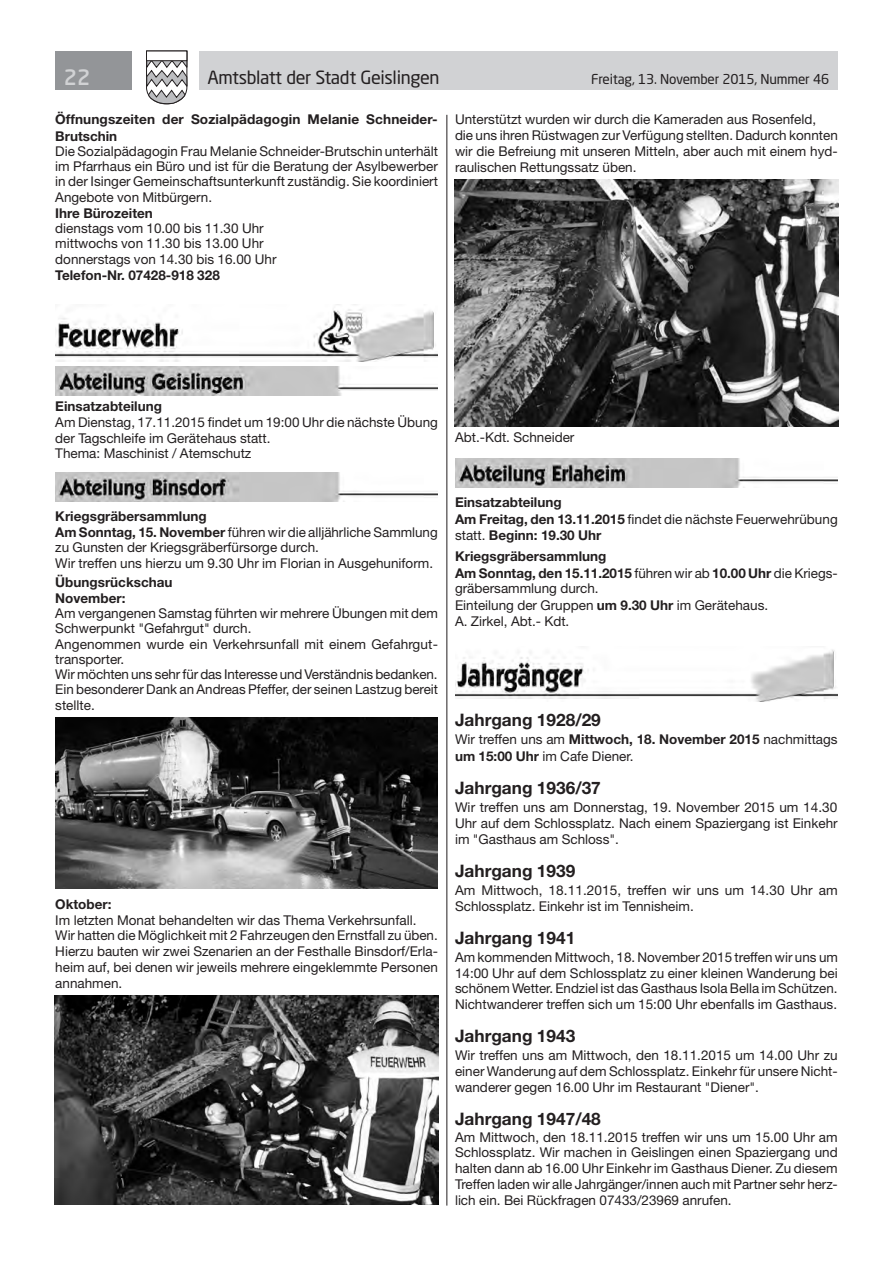
<style>
.page{position:relative;width:893px;height:1263px;background:#fff}
.page>*{position:absolute;margin:0;border:0;box-sizing:border-box;transform-origin:0 0}
.t1{font:500 21px "Neo Sans Std";color:#d1d2d4}
.t2{font:18px "Neo Sans Std";letter-spacing:-.02em;color:#231f20}
.t3{font:700 17.25px "Helvetica Neue LT Std";color:#231f20}
.t4{font:13.5px/15.8px "Helvetica Neue LT Std";color:#231f20}
.t5{font:700 13.5px/16.5px "Helvetica Neue LT Std";color:#231f20}
.t6{font:13.5px "Neo Sans Std";letter-spacing:-.015em;color:#231f20}
.s1{font-weight:700}
.s2{font-weight:400}
</style>
<div class="page">
<div style="left:199px;top:51px;width:639px;height:38px;background:#d1d2d4"></div>
<div style="left:55px;top:51px;width:77px;height:38px;background:#939598"></div>
<svg style="left:146px;top:50px;width:42px;height:55px"></svg>
<div style="left:146px;top:51px;width:41px;height:10px;background:#fff;border:1px solid #231f20"></div>
<hr style="left:446px;top:115px;width:1px;height:1090px;background:#231f20">
<img style="left:55px;top:309px;width:383px;height:52px">
<img style="left:55px;top:366px;width:383px;height:29px">
<img style="left:55px;top:472px;width:383px;height:29px">
<img style="left:55px;top:717px;width:383px;height:172px">
<img style="left:55px;top:995px;width:383px;height:210px">
<img style="left:455px;top:179px;width:383px;height:248px">
<img style="left:455px;top:458px;width:383px;height:29px">
<img style="left:455px;top:649px;width:383px;height:52px">
<h1 class="t1" style="left:64px;top:64px;width:28px">22</h1>
<h2 class="t2" style="left:207px;top:66px;width:234px">Amtsblatt der Stadt Geislingen</h2>
<p class="t6" style="left:591px;top:71px;width:239px">Freitag, 13. November 2015, Nummer 46</p>
<p class="t5" style="left:55px;top:111px;width:384px;line-height:16px">Öffnungszeiten der Sozialpädagogin Melanie Schneider-<br>Brutschin</p>
<p class="t4" style="left:55px;top:143px;width:384px;line-height:15.3px;text-align:justify">Die Sozialpädagogin Frau Melanie Schneider-Brutschin unterhält im Pfarrhaus ein Büro und ist für die Beratung der Asylbewerber in der Isinger Gemeinschaftsunterkunft zuständig. Sie koordiniert Angebote von Mitbürgern.</p>
<p class="t5" style="left:55px;top:204px;width:99px">Ihre Bürozeiten</p>
<p class="t4" style="left:55px;top:220px;width:223px;line-height:15.3px">dienstags vom 10.00 bis 11.30 Uhr mittwochs von 11.30 bis 13.00 Uhr donnerstags von 14.30 bis 16.00 Uhr</p>
<p class="t5" style="left:55px;top:266px;width:166px">Telefon-Nr. 07428-918 328</p>
<p class="t4" style="left:455px;top:112px;width:384px">Unterstützt wurden wir durch die Kameraden aus Rosenfeld,<br>die uns ihren Rüstwagen zur Verfügung stellten. Dadurch konnten wir die Befreiung mit unseren Mitteln, aber auch mit einem hyd&shy;raulischen Rettungssatz üben.</p>
<p class="t5" style="left:55px;top:398px;width:108px">Einsatzabteilung</p>
<p class="t4" style="left:55px;top:414px;width:384px">Am Dienstag, 17.11.2015 findet um 19:00 Uhr die nächste Übung der Tagschleife im Gerätehaus statt.<br>Thema: Maschinist / Atemschutz</p>
<p class="t4" style="left:55px;top:508px;width:384px"><span class="s1">Kriegsgräbersammlung<br>Am Sonntag, 15. November</span> führen wir die alljährliche Sammlung zu Gunsten der Kriegsgräberfürsorge durch.<br>Wir treffen uns hierzu um 9.30 Uhr im Florian in Ausgehuniform.</p>
<p class="t5" style="left:55px;top:575px;width:119px;line-height:15.3px">Übungsrückschau<br>November:</p>
<p class="t4" style="left:55px;top:605px;width:384px;line-height:15.3px">Am vergangenen Samstag führten wir mehrere Übungen mit dem Schwerpunkt "Gefahrgut" durch.<br>Angenommen wurde ein Verkehrsunfall mit einem Gefahrgut&shy;transporter.<br>Wir möchten uns sehr für das Interesse und Verständnis bedanken.<br>Ein besonderer Dank an Andreas Pfeffer, der seinen Lastzug bereit stellte.</p>
<p class="t5" style="left:55px;top:895px;width:58px">Oktober:</p>
<p class="t4" style="left:55px;top:912px;width:384px">Im letzten Monat behandelten wir das Thema Verkehrsunfall.<br>Wir hatten die Möglichkeit mit 2 Fahrzeugen den Ernstfall zu üben.<br>Hierzu bauten wir zwei Szenarien an der Festhalle Binsdorf/Erla&shy;heim auf, bei denen wir jeweils mehrere eingeklemmte Personen annahmen.</p>
<p class="t4" style="left:455px;top:430px;width:121px">Abt.-Kdt. Schneider</p>
<p class="t5" style="left:455px;top:494px;width:384px">Einsatzabteilung<br>Am Freitag, den 13.11.2015 <span class="s2">findet die nächste Feuerwehrübung statt.</span> Beginn: 19.30 Uhr</p>
<p class="t4" style="left:455px;top:548px;width:384px;line-height:16.2px"><span class="s1">Kriegsgräbersammlung<br>Am Sonntag, den 15.11.2015</span> führen wir ab <span class="s1">10.00 Uhr</span> die Kriegs&shy;gräbersammlung durch.<br>Einteilung der Gruppen <span class="s1">um 9.30 Uhr</span> im Gerätehaus.<br>A. Zirkel, Abt.- Kdt.</p>
<p class="t3" style="left:455px;top:709px;width:147px">Jahrgang 1928/29</p>
<p class="t4" style="left:455px;top:731px;width:384px;line-height:16.5px">Wir treffen uns am <span class="s1">Mittwoch, 18. November 2015</span> nachmittags <span class="s1">um 15:00 Uhr</span> im Cafe Diener.</p>
<p class="t3" style="left:455px;top:777px;width:147px">Jahrgang 1936/37</p>
<p class="t4" style="left:455px;top:799px;width:384px;text-align:justify">Wir treffen uns am Donnerstag, 19. November 2015 um 14.30<br>Uhr auf dem Schlossplatz. Nach einem Spaziergang ist Einkehr im "Gasthaus am Schloss".</p>
<p class="t3" style="left:455px;top:860px;width:122px">Jahrgang 1939</p>
<p class="t4" style="left:455px;top:882px;width:384px">Am Mittwoch, 18.11.2015, treffen wir uns um 14.30 Uhr am<br>Schlossplatz. Einkehr ist im Tennisheim.</p>
<p class="t3" style="left:455px;top:927px;width:122px">Jahrgang 1941</p>
<p class="t4" style="left:455px;top:949px;width:384px;text-align:justify">Am kommenden Mittwoch, 18. November 2015 treffen wir uns um 14:00 Uhr auf dem Schlossplatz zu einer kleinen Wanderung bei schönem Wetter. Endziel ist das Gasthaus Isola Bella im Schützen.<br>Nichtwanderer treffen sich um 15:00 Uhr ebenfalls im Gasthaus.</p>
<p class="t3" style="left:455px;top:1025px;width:122px">Jahrgang 1943</p>
<p class="t4" style="left:455px;top:1047px;width:384px;text-align:justify">Wir treffen uns am Mittwoch, den 18.11.2015 um 14.00 Uhr zu einer Wanderung auf dem Schlossplatz. Einkehr für unsere Nicht&shy;wanderer gegen 16.00 Uhr im Restaurant "Diener".</p>
<p class="t3" style="left:455px;top:1108px;width:147px">Jahrgang 1947/48</p>
<p class="t4" style="left:455px;top:1129px;width:384px;text-align:justify">Am Mittwoch, den 18.11.2015 treffen wir uns um 15.00 Uhr am Schlossplatz. Wir machen in Geislingen einen Spaziergang und halten dann ab 16.00 Uhr Einkehr im Gasthaus Diener. Zu diesem Treffen laden wir alle Jahrgänger/innen auch mit Partner sehr herz&shy;lich ein. Bei Rückfragen 07433/23969 anrufen.</p>
</div>
